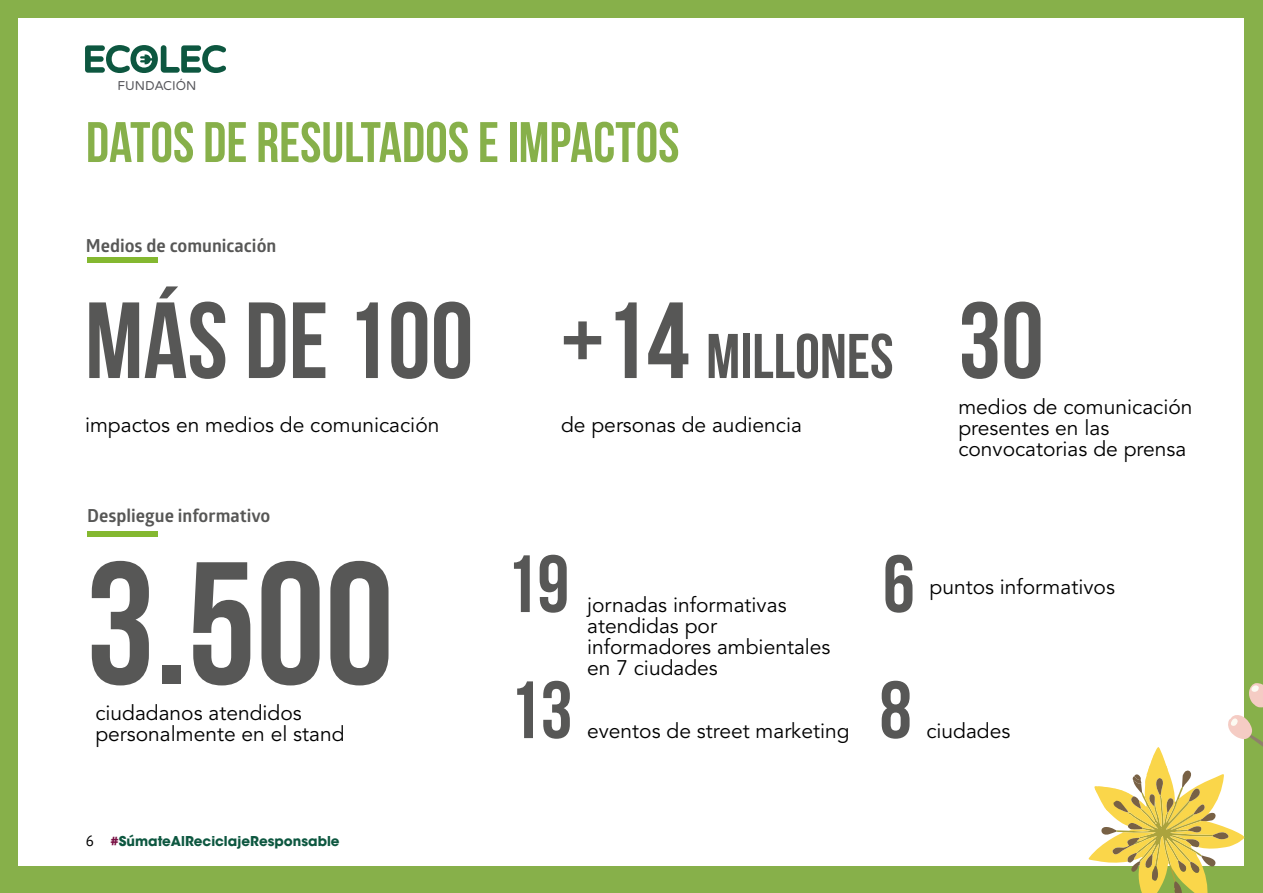
<style>
.page{position:relative;width:1263px;height:893px;background:#87b04a}
.page>*{position:absolute;margin:0;border:0;box-sizing:border-box;transform-origin:0 0}
.t1{font:700 174px "Bebas Neue";color:#575756}
.t2{font:700 108px "Bebas Neue";color:#575756}
.t3{font:700 81px "Bebas Neue";color:#575756}
.t4{font:700 63px "Bebas Neue";color:#575756}
.t5{font:700 57px "Bebas Neue";color:#87b04a}
.t6{font:21px/21px "Avenir LT Std";color:#000}
.t7{font:700 18px "Glober";color:#575756}
.t8{font:15px "PT Sans";color:#000}
.t9{font:700 13.5px "ITC Avant Garde Std";color:#0d5740}
.t10{font:12.75px "Varela Round";color:#57575c}
.s1{font-size:108px}
.s2{color:#780f43}
</style>
<div class="page">
<div style="left:18px;top:18px;width:1226px;height:848px;background:#fff"></div>
<svg style="left:85px;top:45px;width:141px;height:28px"></svg>
<div style="left:87px;top:258px;width:71px;height:5px;background:#84b830"></div>
<div style="left:87px;top:532px;width:71px;height:5px;background:#84b830"></div>
<svg style="left:1088px;top:683px;width:175px;height:210px"></svg>
<p class="t10" style="left:117px;top:78px;width:81px">FUNDACIÓN</p>
<h3 class="t5" style="left:86px;top:111px;width:595px">DATOS DE RESULTADOS E IMPACTOS</h3>
<p class="t7" style="left:86px;top:233px;width:192px">Medios de comunicación</p>
<h2 class="t2" style="left:85px;top:281px;width:390px">MÁS DE 100</h2>
<p class="t6" style="left:85px;top:415px;width:356px">impactos en medios de comunicación</p>
<h3 class="t4" style="left:561px;top:322px;width:334px"><span class="s1">+14</span> MILLONES</h3>
<p class="t6" style="left:561px;top:415px;width:242px">de personas de audiencia</p>
<h2 class="t2" style="left:958px;top:281px;width:87px">30</h2>
<p class="t6" style="left:958px;top:397px;width:236px">medios de comunicación presentes en las convocatorias de prensa</p>
<p class="t7" style="left:87px;top:503px;width:185px">Despliegue informativo</p>
<h1 class="t1" style="left:86px;top:528px;width:485px">3.500 <sup>19</sup></h1>
<h3 class="t3" style="left:508px;top:666px;width:66px">13</h3>
<p class="t6" style="left:95px;top:703px;width:251px">ciudadanos atendidos personalmente en el stand</p>
<p class="t6" style="left:587px;top:595px;width:245px">jornadas informativas atendidas por informadores ambientales en 7 ciudades</p>
<p class="t6" style="left:587px;top:721px;width:264px">eventos de street marketing</p>
<h3 class="t3" style="left:883px;top:540px;width:34px">6</h3>
<p class="t6" style="left:929px;top:577px;width:187px">puntos informativos</p>
<h3 class="t3" style="left:879px;top:666px;width:34px">8</h3>
<p class="t6" style="left:926px;top:721px;width:86px">ciudades</p>
<p class="t8" style="left:86px;top:833px;width:10px">6</p>
<p class="t9" style="left:111px;top:832px;width:231px"><span class="s2">#</span>SúmateAlReciclajeResponsable</p>
</div>
